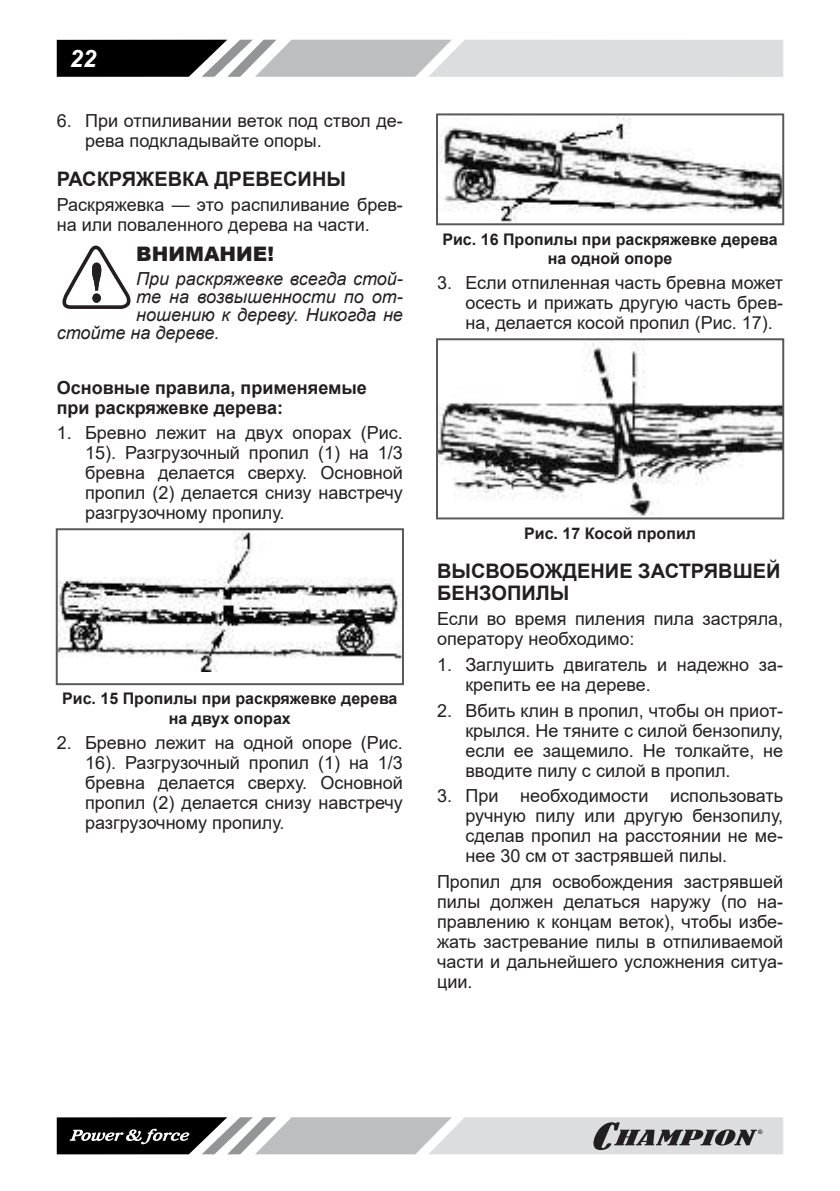
<style>
.page{position:relative;width:840px;height:1191px;background:#fff}
.page>*{position:absolute;margin:0;border:0;box-sizing:border-box;transform-origin:0 0}
.t1{font:italic 700 24px "Arial";color:#fff}
.t2{font:700 20px/22px "Arial";color:#231f20}
.t3{font:900 20px "Arial";color:#231f20}
.t4{font:18px/20px "Arial";color:#231f20;text-align:justify}
.t5{font:italic 18px "Arial";color:#231f20}
.t6{font:700 18px/20px "Arial";color:#231f20}
.t7{font:700 16px/19.2px "Arial";color:#231f20;text-align:center}
</style>
<div class="page">
<svg style="left:57px;top:40px;width:725px;height:37px;background:#a7a8a9"></svg>
<svg style="left:57px;top:1117px;width:725px;height:37px;background:#a1a1a2"></svg>
<svg style="left:62px;top:245px;width:69px;height:64px"></svg>
<img style="left:59px;top:531px;width:342px;height:140px">
<div style="left:56px;top:528px;width:348px;height:157px;border:2px solid #58595b"></div>
<img style="left:439px;top:116px;width:341px;height:106px">
<div style="left:436px;top:113px;width:347px;height:112px;border:2px solid #58595b"></div>
<img style="left:439px;top:341px;width:341px;height:175px">
<div style="left:436px;top:338px;width:347px;height:181px;border:2px solid #58595b"></div>
<h1 class="t1" style="left:70px;top:44px;width:28px">22</h1>
<p class="t4" style="left:85px;top:110px;width:319px;text-indent:-28px">6. При отпиливании веток под ствол де&shy;рева подкладывайте опоры.</p>
<p class="t2" style="left:57px;top:168px;width:291px">РАСКРЯЖЕВКА ДРЕВЕСИНЫ</p>
<p class="t4" style="left:57px;top:195px;width:347px">Раскряжевка — это распиливание брев&shy;на или поваленного дерева на части.</p>
<p class="t3" style="left:136px;top:239px;width:139px">ВНИМАНИЕ!</p>
<p class="t5" style="left:136px;top:267px;width:268px">При раскряжевке всегда стой-</p>
<p class="t5" style="left:136px;top:285px;width:268px">те на возвышенности по от-</p>
<p class="t5" style="left:136px;top:303px;width:268px">ношению к дереву. Никогда не</p>
<p class="t5" style="left:57px;top:321px;width:164px">стойте на дереве.</p>
<p class="t6" style="left:57px;top:377px;width:311px">Основные правила, применяемые при раскряжевке дерева:</p>
<p class="t4" style="left:85px;top:423px;width:319px;text-indent:-28px">1. Бревно лежит на двух опорах (Рис.<br>15). Разгрузочный пропил (1) на 1/3 бревна делается сверху. Основной пропил (2) делается снизу навстречу разгрузочному пропилу.</p>
<p class="t7" style="left:62px;top:689px;width:337px">Рис. 15 Пропилы при раскряжевке дерева на двух опорах</p>
<p class="t4" style="left:85px;top:733px;width:319px;text-indent:-28px">2. Бревно лежит на одной опоре (Рис.<br>16). Разгрузочный пропил (1) на 1/3 бревна делается сверху. Основной пропил (2) делается снизу навстречу разгрузочному пропилу.</p>
<p class="t7" style="left:442px;top:229px;width:337px">Рис. 16 Пропилы при раскряжевке дерева на одной опоре</p>
<p class="t4" style="left:465px;top:273px;width:319px;text-indent:-28px">3. Если отпиленная часть бревна может осесть и прижать другую часть брев&shy;на, делается косой пропил (Рис. 17).</p>
<p class="t7" style="left:524px;top:523px;width:173px">Рис. 17 Косой пропил</p>
<p class="t2" style="left:437px;top:560px;width:345px">ВЫСВОБОЖДЕНИЕ ЗАСТРЯВШЕЙ<br>БЕНЗОПИЛЫ</p>
<p class="t4" style="left:437px;top:609px;width:347px">Если во время пиления пила застряла, оператору необходимо:</p>
<p class="t4" style="left:465px;top:654px;width:319px;text-indent:-28px">1. Заглушить двигатель и надежно за&shy;крепить ее на дереве.</p>
<p class="t4" style="left:465px;top:700px;width:319px;text-indent:-28px">2. Вбить клин в пропил, чтобы он приот&shy;крылся. Не тяните с силой бензопилу, если ее защемило. Не толкайте, не вводите пилу с силой в пропил.</p>
<p class="t4" style="left:465px;top:786px;width:319px;text-indent:-28px">3. При необходимости использовать ручную пилу или другую бензопилу, сделав пропил на расстоянии не ме&shy;нее 30 см от застрявшей пилы.</p>
<p class="t4" style="left:437px;top:871px;width:347px">Пропил для освобождения застрявшей пилы должен делаться наружу (по на&shy;правлению к концам веток), чтобы избе&shy;жать застревание пилы в отпиливаемой части и дальнейшего усложнения ситуа&shy;ции.</p>
</div>
